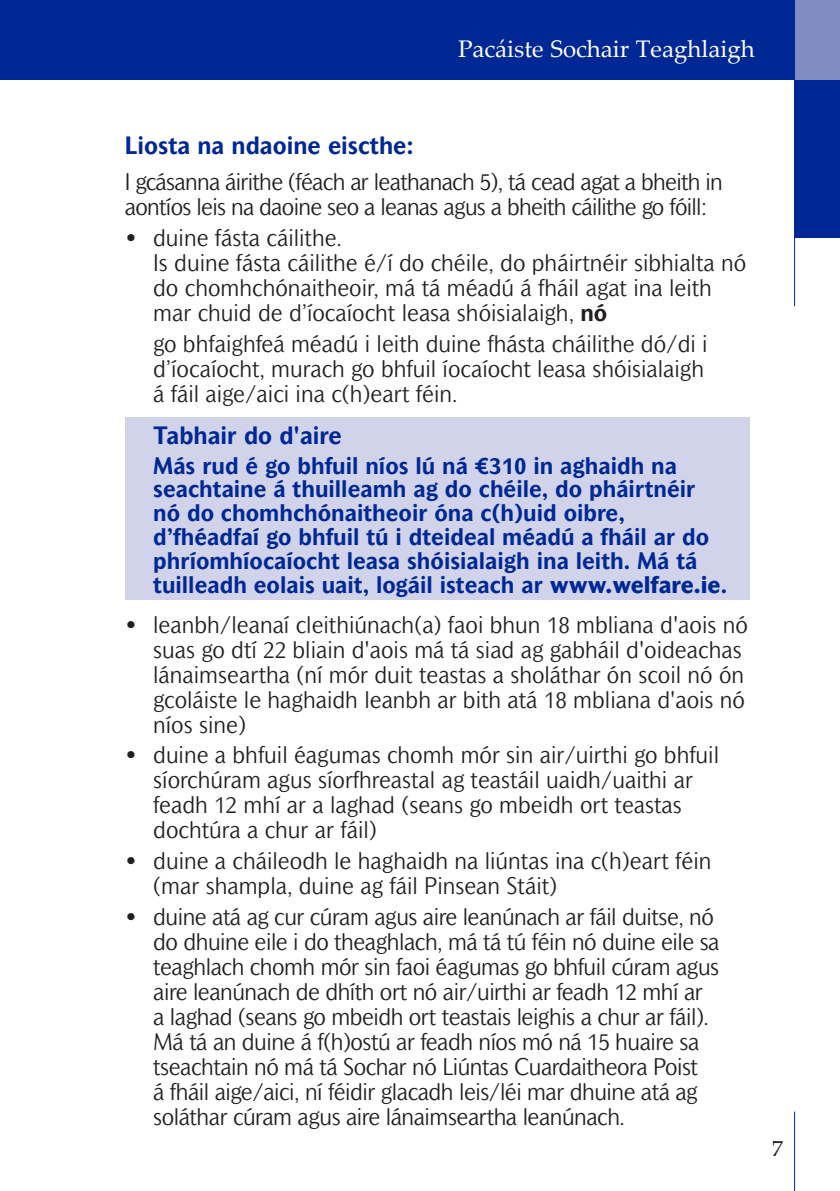
<style>
.page{position:relative;width:840px;height:1191px;background:#fff}
.page>*{position:absolute;margin:0;border:0;box-sizing:border-box;transform-origin:0 0}
.t1{font:700 24px "Mahsuri Sans";color:#002894}
.t2{font:24px "Palatino Linotype";color:#fff}
.t3{font:300 23px/25px "Mahsuri Sans";color:#231f20}
.t4{font:300 23px/25px "Mahsuri Sans";letter-spacing:-.02em;color:#231f20}
.t5{font:700 23px/24px "Mahsuri Sans";color:#002894}
.t6{font:300 23px/25px "Mahsuri Sans";letter-spacing:-.03em;color:#231f20}
.t7{font:22px "Palatino Linotype";color:#231f20}
.s1{font-weight:700}
.s2{font-family:"Meta Standard Life Pro TF"}
.s3{font-weight:800}
</style>
<div class="page">
<div style="left:0;top:0;width:794px;height:79px;background:#002894"></div>
<div style="left:794px;top:79px;width:45px;height:159px;background:#002894"></div>
<hr style="left:793px;top:1111px;width:1px;height:80px;background:#002894">
<div style="left:794px;top:0;width:45px;height:79px;background:#828cc4"></div>
<hr style="left:793px;top:0;width:1px;height:306px;background:#002894">
<div style="left:125px;top:418px;width:623px;height:182px;background:#d0d3e9"></div>
<p class="t2" style="left:458px;top:40px;width:298px">Pacáiste Sochair Teaghlaigh</p>
<p class="t1" style="left:125px;top:136px;width:290px">Liosta na ndaoine eiscthe:</p>
<p class="t6" style="left:125px;top:171px;width:599px">I gcásanna áirithe (féach ar leathanach 5), tá cead agat a bheith in aontíos leis na daoine seo a leanas agus a bheith cáilithe go fóill:</p>
<p class="t3" style="left:153px;top:227px;width:594px;text-indent:-28px"><span class="s1">•</span> duine fásta cáilithe.<br>Is duine fásta cáilithe é/í do chéile, do pháirtnéir sibhialta nó do chomhchónaitheoir, má tá méadú á fháil agat ina leith mar chuid de d’íocaíocht leasa shóisialaigh, <span class="s1">nó</span></p>
<p class="t3" style="left:153px;top:333px;width:555px">go bhfaighfeá méadú i leith duine fhásta cháilithe dó/di i d’íocaíocht, murach go bhfuil íocaíocht leasa shóisialaigh á fáil aige/aici ina c(h)eart féin.</p>
<p class="t1" style="left:153px;top:426px;width:190px">Tabhair do d'aire</p>
<p class="t5" style="left:153px;top:455px;width:575px">Más rud é go bhfuil níos lú ná <span class="s2">€</span>310 in aghaidh na seachtaine á thuilleamh ag do chéile, do pháirtnéir nó do chomhchónaitheoir óna c(h)uid oibre, d’fhéadfaí go bhfuil tú i dteideal méadú a fháil ar do phríomhíocaíocht leasa shóisialaigh ina leith. Má tá tuilleadh eolais uait, logáil isteach ar <span class="s3">www.welfare.ie</span>.</p>
<p class="t3" style="left:153px;top:613px;width:596px;text-indent:-28px"><span class="s1">•</span> leanbh/leanaí cleithiúnach(a) faoi bhun 18 mbliana d'aois nó suas go dtí 22 bliain d'aois má tá siad ag gabháil d'oideachas lánaimseartha (ní mór duit teastas a sholáthar ón scoil nó ón gcoláiste le haghaidh leanbh ar bith atá 18 mbliana d'aois nó níos sine)</p>
<p class="t3" style="left:153px;top:744px;width:567px;text-indent:-28px"><span class="s1">•</span> duine a bhfuil éagumas chomh mór sin air/uirthi go bhfuil síorchúram agus síorfhreastal ag teastáil uaidh/uaithi ar feadh 12 mhí ar a laghad (seans go mbeidh ort teastas dochtúra a chur ar fáil)</p>
<p class="t3" style="left:153px;top:850px;width:559px;text-indent:-28px"><span class="s1">•</span> duine a cháileodh le haghaidh na liúntas ina c(h)eart féin (mar shampla, duine ag fáil Pinsean Stáit)</p>
<p class="t4" style="left:153px;top:905px;width:567px;text-indent:-28px"><span class="s1">•</span> duine atá ag cur cúram agus aire leanúnach ar fáil duitse, nó do dhuine eile i do theaghlach, má tá tú féin nó duine eile sa teaghlach chomh mór sin faoi éagumas go bhfuil cúram agus aire leanúnach de dhíth ort nó air/uirthi ar feadh 12 mhí ar a laghad (seans go mbeidh ort teastais leighis a chur ar fáil).<br>Má tá an duine á f(h)ostú ar feadh níos mó ná 15 huaire sa tseachtain nó má tá Sochar nó Liúntas Cuardaitheora Poist<br>á fháil aige/aici, ní féidir glacadh leis/léi mar dhuine atá ag soláthar cúram agus aire lánaimseartha leanúnach.</p>
<p class="t7" style="left:771px;top:1140px;width:12px">7</p>
</div>
